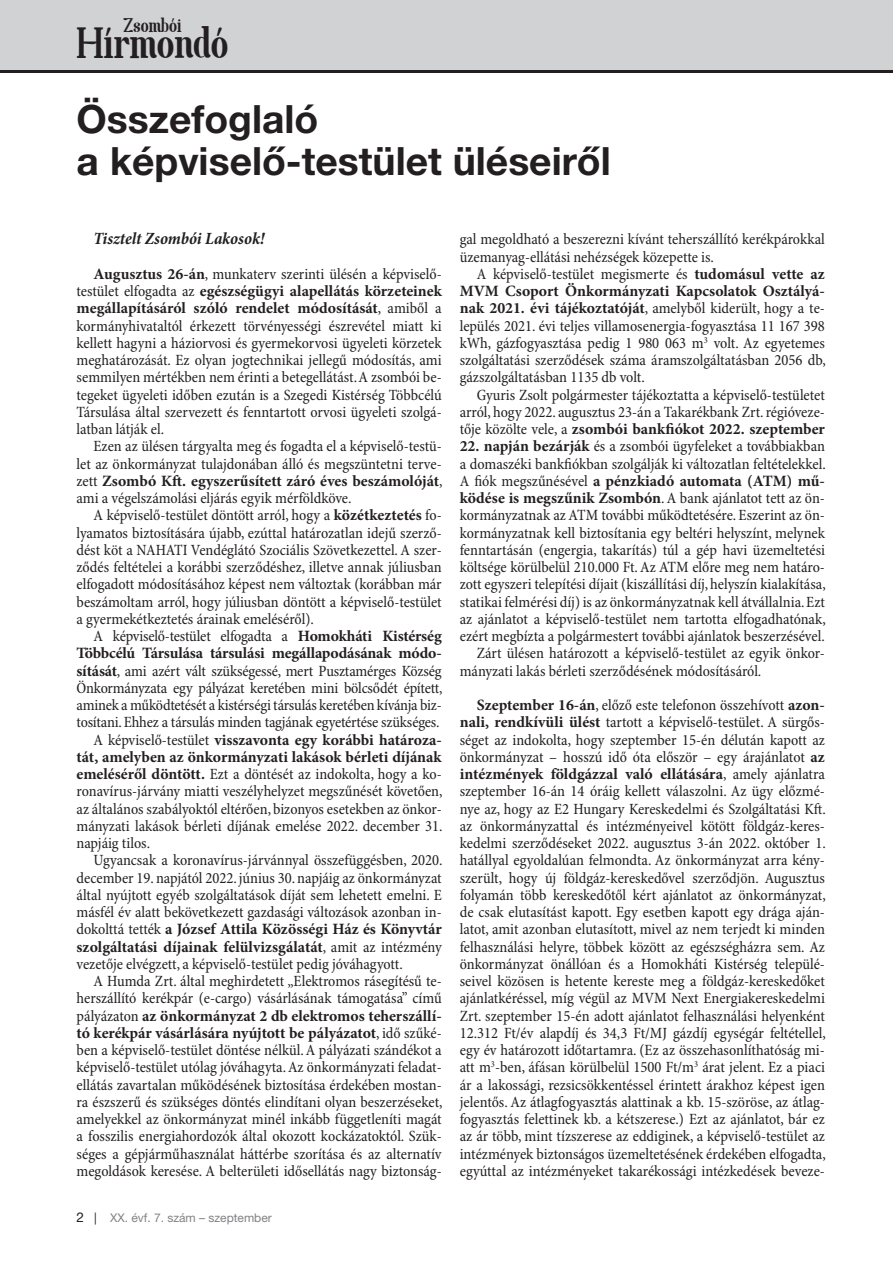
<style>
.page{position:relative;width:893px;height:1263px;background:#fff}
.page>*{position:absolute;margin:0;border:0;box-sizing:border-box;transform-origin:0 0}
.t1{font:41.7px "Spatha Serif";color:#231f20}
.cim_2has{font:700 39px "Helvetica Neue LT Pro";color:#231f20}
.t2{font:18.9px "Spatha Serif";color:#231f20}
.lead{font:italic 700 condensed 17.25px "Minion Pro";letter-spacing:-.005em;color:#231f20}
.kenyer{font:condensed 15.75px/17.2px "Minion Pro";color:#231f20;text-align:justify}
.t3{font:12px "Helvetica Neue LT Pro";color:#808285}
.s1{font-weight:700;font-stretch:normal}
.s2{font-size:13.5px;color:#231f20}
.s3{color:#231f20}
</style>
<div class="page">
<div style="left:0;top:0;width:893px;height:72px;background:#d1d2d4"></div>
<hr style="left:0;top:70px;width:893px;height:2px;background:#231f20">
<p class="t2" style="left:124px;top:13px;width:59px">Zsombói</p>
<h1 class="t1" style="left:77px;top:17px;width:153px">Hírmondó</h1>
<p class="cim_2has" style="left:77px;top:95px;width:243px">Összefoglaló</p>
<p class="cim_2has" style="left:77px;top:137px;width:536px">a képviselő-testület üléseiről</p>
<p class="lead" style="left:94px;top:228px;width:172px">Tisztelt Zsombói Lakosok!</p>
<p class="kenyer" style="left:77px;top:266px;width:367px;text-indent:17px"><span class="s1">Augusztus 26-án</span>, munkaterv szerinti ülésén a képviselő&shy;testület elfogadta az <span class="s1">egészségügyi alapellátás körzeteinek megállapításáról szóló rendelet módosítását</span>, amiből a kormányhivataltól érkezett törvényességi észrevétel miatt ki kellett hagyni a háziorvosi és gyermekorvosi ügyeleti körzetek meghatározását. Ez olyan jogtechnikai jellegű módosítás, ami semmilyen mértékben nem érinti a betegellátást. A zsombói be&shy;tegeket ügyeleti időben ezután is a Szegedi Kistérség Többcélú Társulása által szervezett és fenntartott orvosi ügyeleti szolgá&shy;latban látják el.</p>
<p class="kenyer" style="left:77px;top:438px;width:368px;text-indent:17px">Ezen az ülésen tárgyalta meg és fogadta el a képviselő-testü&shy;let az önkormányzat tulajdonában álló és megszüntetni terve&shy;zett <span class="s1">Zsombó Kft. egyszerűsített záró éves beszámolóját</span>, ami a végelszámolási eljárás egyik mérföldköve.</p>
<p class="kenyer" style="left:77px;top:507px;width:367px;text-indent:17px">A képviselő-testület döntött arról, hogy a <span class="s1">közétkeztetés</span> fo&shy;lyamatos biztosítására újabb, ezúttal határozatlan idejű szerző&shy;dést köt a NAHATI Vendéglátó Szociális Szövetkezettel. A szer&shy;ződés feltételei a korábbi szerződéshez, illetve annak júliusban elfogadott módosításához képest nem változtak (korábban már beszámoltam arról, hogy júliusban döntött a képviselő-testület a gyermekétkeztetés árainak emeléséről).</p>
<p class="kenyer" style="left:77px;top:628px;width:368px;text-indent:17px">A képviselő-testület elfogadta a <span class="s1">Homokháti Kistérség Többcélú Társulása társulási megállapodásának módo&shy;sítását</span>, ami azért vált szükségessé, mert Pusztamérges Község Önkormányzata egy pályázat keretében mini bölcsődét épített, aminek a működtetését a kistérségi társulás keretében kívánja biz&shy;tosítani. Ehhez a társulás minden tagjának egyetértése szükséges.</p>
<p class="kenyer" style="left:77px;top:732px;width:368px;text-indent:17px">A képviselő-testület <span class="s1">visszavonta egy korábbi határoza&shy;tát, amelyben az önkormányzati lakások bérleti díjának emeléséről döntött.</span> Ezt a döntését az indokolta, hogy a ko&shy;ronavírus-járvány miatti veszélyhelyzet megszűnését követően, az általános szabályoktól eltérően, bizonyos esetekben az önkor&shy;mányzati lakások bérleti díjának emelése 2022. december 31. napjáig tilos.</p>
<p class="kenyer" style="left:77px;top:852px;width:368px;text-indent:17px">Ugyancsak a koronavírus-járvánnyal összefüggésben, 2020. december 19. napjától 2022. június 30. napjáig az önkormányzat által nyújtott egyéb szolgáltatások díját sem lehetett emelni. E másfél év alatt bekövetkezett gazdasági változások azonban in&shy;dokolttá tették <span class="s1">a József Attila Közösségi Ház és Könyvtár szolgáltatási díjainak felülvizsgálatát</span>, amit az intézmény vezetője elvégzett, a képviselő-testület pedig jóváhagyott.</p>
<p class="kenyer" style="left:77px;top:973px;width:368px;text-indent:17px">A Humda Zrt. által meghirdetett „Elektromos rásegítésű te&shy;herszállító kerékpár (e-cargo) vásárlásának támogatása” című pályázaton <span class="s1">az önkormányzat 2 db elektromos teherszállí&shy;tó kerékpár vásárlására nyújtott be pályázatot</span>, idő szűké&shy;ben a képviselő-testület döntése nélkül. A pályázati szándékot a képviselő-testület utólag jóváhagyta. Az önkormányzati feladat&shy;ellátás zavartalan működésének biztosítása érdekében mostan&shy;ra észszerű és szükséges döntés elindítani olyan beszerzéseket, amelyekkel az önkormányzat minél inkább függetleníti magát a fosszilis energiahordozók által okozott kockázatoktól. Szük&shy;séges a gépjárműhasználat háttérbe szorítása és az alternatív megoldások keresése. A belterületi idősellátás nagy biztonság-</p>
<p class="t3" style="left:77px;top:1210px;width:197px"><span class="s2">2</span> <span class="s3">|</span> XX. évf. 7. szám – szeptember</p>
<p class="kenyer" style="left:460px;top:231px;width:367px">gal megoldható a beszerezni kívánt teherszállító kerékpárokkal üzemanyag-ellátási nehézségek közepette is.</p>
<p class="kenyer" style="left:460px;top:266px;width:368px;text-indent:17px">A képviselő-testület megismerte és <span class="s1">tudomásul vette az MVM Csoport Önkormányzati Kapcsolatok Osztályá&shy;nak 2021. évi tájékoztatóját</span>, amelyből kiderült, hogy a te&shy;lepülés 2021. évi teljes villamosenergia-fogyasztása 11 167 398 kWh, gázfogyasztása pedig 1 980 063 m<sup>3</sup> volt. Az egyetemes szolgáltatási szerződések száma áramszolgáltatásban 2056 db, gázszolgáltatásban 1135 db volt.</p>
<p class="kenyer" style="left:460px;top:387px;width:367px;text-indent:17px">Gyuris Zsolt polgármester tájékoztatta a képviselő-testületet arról, hogy 2022. augusztus 23-án a Takarékbank Zrt. régióveze&shy;tője közölte vele, a <span class="s1">zsombói bankfiókot 2022. szeptember</span></p>
<p class="kenyer" style="left:460px;top:438px;width:368px"><span class="s1">22. napján bezárják</span> és a zsombói ügyfeleket a továbbiakban a domaszéki bankfiókban szolgálják ki változatlan feltételekkel.<br>A fiók megszűnésével <span class="s1">a pénzkiadó automata (ATM) mű&shy;ködése is megszűnik Zsombón</span>. A bank ajánlatot tett az ön&shy;kormányzatnak az ATM további működtetésére. Eszerint az ön&shy;kormányzatnak kell biztosítania egy beltéri helyszínt, melynek fenntartásán (engergia, takarítás) túl a gép havi üzemeltetési költsége körülbelül 210.000 Ft. Az ATM előre meg nem határo&shy;zott egyszeri telepítési díjait (kiszállítási díj, helyszín kialakítása, statikai felmérési díj) is az önkormányzatnak kell átvállalnia. Ezt az ajánlatot a képviselő-testület nem tartotta elfogadhatónak, ezért megbízta a polgármestert további ajánlatok beszerzésével.</p>
<p class="kenyer" style="left:460px;top:645px;width:367px;text-indent:17px">Zárt ülésen határozott a képviselő-testület az egyik önkor&shy;mányzati lakás bérleti szerződésének módosításáról.</p>
<p class="kenyer" style="left:460px;top:697px;width:368px;text-indent:17px"><span class="s1">Szeptember 16-án</span>, előző este telefonon összehívott <span class="s1">azon&shy;nali, rendkívüli ülést</span> tartott a képviselő-testület. A sürgős&shy;séget az indokolta, hogy szeptember 15-én délután kapott az önkormányzat – hosszú idő óta először – egy árajánlatot <span class="s1">az intézmények földgázzal való ellátására</span>, amely ajánlatra szeptember 16-án 14 óráig kellett válaszolni. Az ügy előzmé&shy;nye az, hogy az E2 Hungary Kereskedelmi és Szolgáltatási Kft. az önkormányzattal és intézményeivel kötött földgáz-keres&shy;kedelmi szerződéseket 2022. augusztus 3-án 2022. október 1. hatállyal egyoldalúan felmondta. Az önkormányzat arra kény&shy;szerült, hogy új földgáz-kereskedővel szerződjön. Augusztus folyamán több kereskedőtől kért ajánlatot az önkormányzat, de csak elutasítást kapott. Egy esetben kapott egy drága aján&shy;latot, amit azonban elutasított, mivel az nem terjedt ki minden felhasználási helyre, többek között az egészségházra sem. Az önkormányzat önállóan és a Homokháti Kistérség települé&shy;seivel közösen is hetente kereste meg a földgáz-kereskedőket ajánlatkéréssel, míg végül az MVM Next Energiakereskedelmi Zrt. szeptember 15-én adott ajánlatot felhasználási helyenként 12.312 Ft/év alapdíj és 34,3 Ft/MJ gázdíj egységár feltétellel, egy év határozott időtartamra. (Ez az összehasonlíthatóság mi&shy;att m<sup>3</sup>-ben, áfásan körülbelül 1500 Ft/m<sup>3</sup> árat jelent. Ez a piaci ár a lakossági, rezsicsökkentéssel érintett árakhoz képest igen jelentős. Az átlagfogyasztás alattinak a kb. 15-szöröse, az átlag&shy;fogyasztás felettinek kb. a kétszerese.) Ezt az ajánlatot, bár ez az ár több, mint tízszerese az eddiginek, a képviselő-testület az intézmények biztonságos üzemeltetésének érdekében elfogadta, egyúttal az intézményeket takarékossági intézkedések beveze-</p>
</div>
